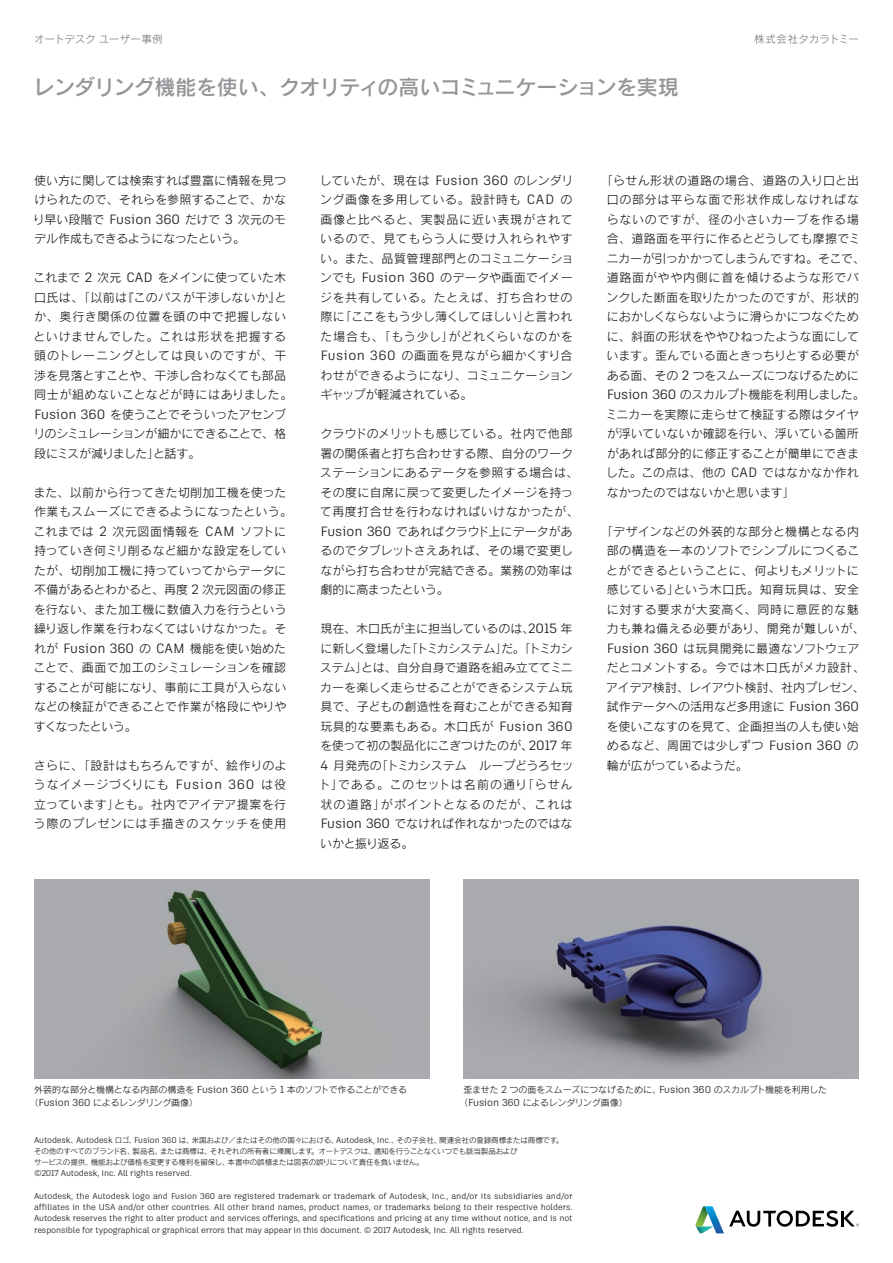
<style>
.page{position:relative;width:893px;height:1263px;background:#fff}
.page>*{position:absolute;margin:0;border:0;box-sizing:border-box;transform-origin:0 0}
.Subhead{font:21px "Rodin Pro DB";letter-spacing:-.03em;color:#939598}
.Body_Text{font:13.5px "Artifakt Legend";letter-spacing:.01em;color:#231f20}
.Body_Text-2{font:12px/19.5px "Rodin Pro M";letter-spacing:.01em;color:#231f20;text-align:justify}
.Header_LHS{font:10.5px "Rodin Pro M";letter-spacing:.01em;color:#76787b}
.Fig_Caption_SS{font:9px/13.5px "Rodin Pro M";letter-spacing:-.01em;color:#231f20}
.Tradegraph{font:8.4px/11.2px "Artifakt Legend";letter-spacing:-.01em;color:#231f20;text-align:justify}
.Tradegraph-2{font:7.5px "Rodin Pro M";letter-spacing:-.01em;color:#231f20}
.s1{font-family:"Artifakt Legend";font-size:13.5px}
.s2{font-family:"Rodin Pro M";font-size:12px}
.s3{font-family:"Artifakt Legend";font-size:10.05px}
.s4{font-family:"Artifakt Legend";font-size:8.4px}
</style>
<div class="page">
<img style="left:34px;top:879px;width:395px;height:200px">
<img style="left:463px;top:879px;width:396px;height:200px">
<hr style="left:841px;top:1211px;width:3px;height:15px;background:#000002">
<svg style="left:844px;top:1211px;width:15px;height:15px"></svg>
<svg style="left:695px;top:1206px;width:143px;height:27px"></svg>
<p class="Header_LHS" style="left:34px;top:32px;width:130px">オートデスクユーザー事例</p>
<p class="Subhead" style="left:33px;top:73px;width:647px">レンダリング機能を使い、クオリティの高いコミュニケーションを実現</p>
<p class="Header_LHS" style="left:754px;top:32px;width:106px">株式会社タカラトミー</p>
<p class="Body_Text-2" style="left:33px;top:170px;width:255px">使い方に関しては検索すれば豊富に情報を見つけられたので、それらを参照することで、かなり早い段階で <span class="s1">Fusion 360</span> だけで <span class="s1">3</span> 次元のモデル作成もできるようになったという。</p>
<p class="Body_Text-2" style="left:33px;top:267px;width:260px;text-align:left">これまで <span class="s1">2</span> 次元 <span class="s1">CAD</span> をメインに使っていた木口氏は、「以前は『このパスが干渉しないか』とか、奥行き関係の位置を頭の中で把握しないといけませんでした。これは形状を把握する頭のトレーニングとしては良いのですが、干渉を見落とすことや、干渉し合わなくても部品同士が組めないことなどが時にはありました。<br><span class="s1">Fusion 360</span> を使うことでそういったアセンブリのシミュレーションが細かにできることで、格段にミスが減りました」と話す。</p>
<p class="Body_Text-2" style="left:34px;top:482px;width:260px;text-align:left">また、以前から行ってきた切削加工機を使った作業もスムーズにできるようになったという。これまでは <span class="s1">2</span> 次元図面情報を <span class="s1">CAM</span> ソフトに持っていき何ミリ削るなど細かな設定をしていたが、切削加工機に持っていってからデータに不備があるとわかると、再度 <span class="s1">2</span> 次元図面の修正を行ない、また加工機に数値入力を行うという繰り返し作業を行わなくてはいけなかった。そ</p>
<p class="Body_Text" style="left:34px;top:638px;width:254px"><span class="s2">れが</span> Fusion 360 <span class="s2">の</span> CAM <span class="s2">機能を使い始めた</span></p>
<p class="Body_Text-2" style="left:34px;top:657px;width:254px">ことで、画面で加工のシミュレーションを確認することが可能になり、事前に工具が入らないなどの検証ができることで作業が格段にやりやすくなったという。</p>
<p class="Body_Text-2" style="left:34px;top:755px;width:254px">さらに、「設計はもちろんですが、絵作りのようなイメージづくりにも <span class="s1">Fusion 360</span> は役立っています」とも。社内でアイデア提案を行う際のプレゼンには手描きのスケッチを使用</p>
<p class="Body_Text-2" style="left:320px;top:170px;width:255px">していたが、現在は <span class="s1">Fusion 360</span> のレンダリング画像を多用している。設計時も <span class="s1">CAD</span> の画像と比べると、実製品に近い表現がされているので、見てもらう人に受け入れられやすい。また、品質管理部門とのコミュニケーションでも <span class="s1">Fusion 360</span> のデータや画面でイメージを共有している。たとえば、打ち合わせの際に「ここをもう少し薄くしてほしい」と言われた場合も、「もう少し」がどれくらいなのかを<span class="s1">Fusion 360</span> の画面を見ながら細かくすり合わせができるようになり、コミュニケーションギャップが軽減されている。</p>
<p class="Body_Text-2" style="left:320px;top:423px;width:260px;text-align:left">クラウドのメリットも感じている。社内で他部署の関係者と打ち合わせする際、自分のワークステーションにあるデータを参照する場合は、その度に自席に戻って変更したイメージを持って再度打合せを行わなければいけなかったが、<br><span class="s1">Fusion 360</span> であればクラウド上にデータがあるのでタブレットさえあれば、その場で変更しながら打ち合わせが完結できる。業務の効率は劇的に高まったという。</p>
<p class="Body_Text-2" style="left:319px;top:618px;width:256px">現在、木口氏が主に担当しているのは、<span class="s1">2015</span> 年に新しく登場した「トミカシステム」だ。「トミカシステム」とは、自分自身で道路を組み立ててミニカーを楽しく走らせることができるシステム玩具で、子どもの創造性を育むことができる知育玩具的な要素もある。木口氏が <span class="s1">Fusion 360</span>を使って初の製品化にこぎつけたのが、<span class="s1">2017</span> 年<span class="s1">4</span> 月発売の「トミカシステム　ループどうろセット」である。このセットは名前の通り「らせん状の道路」がポイントとなるのだが、これは<span class="s1">Fusion 360</span> でなければ作れなかったのではないかと振り返る。</p>
<p class="Body_Text-2" style="left:606px;top:170px;width:261px;text-align:left;text-indent:-5px">「らせん形状の道路の場合、道路の入り口と出口の部分は平らな面で形状作成しなければならないのですが、径の小さいカーブを作る場合、道路面を平行に作るとどうしても摩擦でミニカーが引っかかってしまうんですね。そこで、道路面がやや内側に首を傾けるような形でバンクした断面を取りたかったのですが、形状的におかしくならないように滑らかにつなぐために、斜面の形状をややひねったような面にしています。歪んでいる面ときっちりとする必要がある面、その <span class="s1">2</span> つをスムーズにつなげるために<br><span class="s1">Fusion 360</span> のスカルプト機能を利用しました。ミニカーを実際に走らせて検証する際はタイヤが浮いていないか確認を行い、浮いている箇所があれば部分的に修正することが簡単にできました。この点は、他の <span class="s1">CAD</span> ではなかなか作れなかったのではないかと思います」</p>
<p class="Body_Text-2" style="left:606px;top:521px;width:261px;text-align:left;text-indent:-5px">「デザインなどの外装的な部分と機構となる内部の構造を一本のソフトでシンプルにつくることができるということに、何よりもメリットに感じている」という木口氏。知育玩具は、安全に対する要求が大変高く、同時に意匠的な魅力も兼ね備える必要があり、開発が難しいが、<br><span class="s1">Fusion 360</span> は玩具開発に最適なソフトウェアだとコメントする。今では木口氏がメカ設計、アイデア検討、レイアウト検討、社内プレゼン、試作データへの活用など多用途に <span class="s1">Fusion 360</span>を使いこなすのを見て、企画担当の人も使い始めるなど、周囲では少しずつ <span class="s1">Fusion 360</span> の輪が広がっているようだ。</p>
<p class="Fig_Caption_SS" style="left:30px;top:1082px;width:379px;text-indent:4px">外装的な部分と機構となる内部の構造を <span class="s3">Fusion 360</span> という <span class="s3">1</span> 本のソフトで作ることができる（<span class="s3">Fusion 360</span> によるレンダリング画像）</p>
<p class="Fig_Caption_SS" style="left:459px;top:1082px;width:370px;text-indent:4px">歪ませた <span class="s3">2</span> つの面をスムーズにつなげるために、<span class="s3">Fusion 360</span> のスカルプト機能を利用した（<span class="s3">Fusion 360</span> によるレンダリング画像）</p>
<p class="Tradegraph-2" style="left:34px;top:1135px;width:531px"><span class="s4">Autodesk</span>、<span class="s4">Autodesk</span> ロゴ、<span class="s4">Fusion 360</span> は、米国および／またはその他の国々における、<span class="s4">Autodesk, Inc.</span>、その子会社、関連会社の登録商標または商標です。</p>
<p class="Tradegraph-2" style="left:34px;top:1146px;width:485px">その他のすべてのブランド名、製品名、または商標は、それぞれの所有者に帰属します。オートデスクは、通知を行うことなくいつでも該当製品および</p>
<p class="Tradegraph-2" style="left:34px;top:1157px;width:391px">サービスの提供、機能および価格を変更する権利を留保し、本書中の誤植または図表の誤りについて責任を負いません。</p>
<p class="Tradegraph" style="left:34px;top:1168px;width:160px">©2017 Autodesk, Inc. All rights reserved.</p>
<p class="Tradegraph" style="left:34px;top:1190px;width:540px">Autodesk, the Autodesk logo and Fusion 360 are registered trademark or trademark of Autodesk, Inc., and/or its subsidiaries and/or affiliates in the USA and/or other countries. All other brand names, product names, or trademarks belong to their respective holders.<br>Autodesk reserves the right to alter product and services offerings, and specifications and pricing at any time without notice, and is not responsible for typographical or graphical errors that may appear in this document. © 2017 Autodesk, Inc. All rights reserved.</p>
</div>
